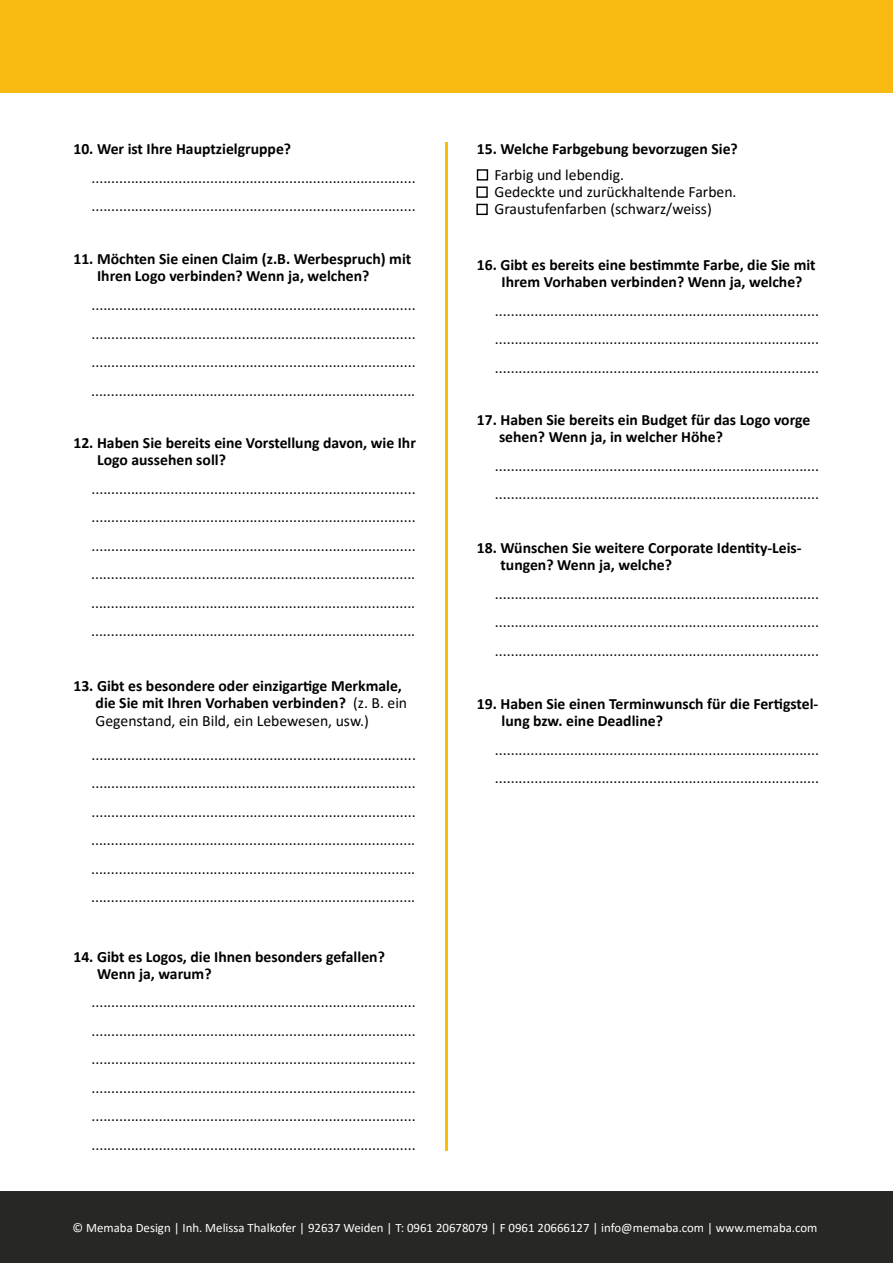
<style>
.page{position:relative;width:893px;height:1263px;background:#fff}
.page>*{position:absolute;margin:0;border:0;box-sizing:border-box;transform-origin:0 0}
.t1{font:15.75px/28.5px "Calibri";color:#000;text-align:justify}
.t2{font:700 15.75px/17.1px "Calibri";color:#000}
.t3{font:12.9px "Calibri";color:#fff}
.s1{font-weight:400}
</style>
<div class="page">
<div style="left:0;top:0;width:893px;height:92px;background:#f8ba10"></div>
<div style="left:0;top:1191px;width:893px;height:72px;background:#272723"></div>
<hr style="left:445px;top:143px;width:3px;height:1008px;background:#f9bf00">
<div style="left:477px;top:169px;width:11px;height:12px;border:1px solid #000"></div>
<div style="left:476px;top:186px;width:12px;height:12px;border:1px solid #000"></div>
<div style="left:476px;top:204px;width:12px;height:11px;border:1px solid #000"></div>
<p class="t2" style="left:73px;top:140px;width:219px">10. Wer ist Ihre Hauptzielgruppe?</p>
<p class="t1" style="left:91px;top:163px;width:326px">.................................................................................. ..................................................................................</p>
<p class="t2" style="left:97px;top:250px;width:316px;text-indent:-24px">11. Möchten Sie einen Claim (z.B. Werbespruch) mit<br>Ihren Logo verbinden? Wenn ja, welchen?</p>
<p class="t1" style="left:91px;top:290px;width:326px">.................................................................................. .................................................................................. .................................................................................. ..................................................................................</p>
<p class="t2" style="left:97px;top:434px;width:320px;text-indent:-24px">12. Haben Sie bereits eine Vorstellung davon, wie Ihr<br>Logo aussehen soll?</p>
<p class="t1" style="left:91px;top:474px;width:326px">.................................................................................. .................................................................................. .................................................................................. .................................................................................. .................................................................................. ..................................................................................</p>
<p class="t2" style="left:96px;top:677px;width:313px;text-indent:-22px">13. Gibt es besondere oder einzigartige Merkmale, die Sie mit Ihren Vorhaben verbinden? <span class="s1">(z. B. ein<br>Gegenstand, ein Bild, ein Lebewesen, usw.)</span></p>
<p class="t1" style="left:91px;top:740px;width:327px">.................................................................................. .................................................................................. .................................................................................. .................................................................................. .................................................................................. ..................................................................................</p>
<p class="t2" style="left:97px;top:947px;width:289px;text-indent:-24px">14. Gibt es Logos, die Ihnen besonders gefallen?<br>Wenn ja, warum?</p>
<p class="t1" style="left:91px;top:987px;width:326px">.................................................................................. .................................................................................. .................................................................................. .................................................................................. .................................................................................. ..................................................................................</p>
<p class="t2" style="left:477px;top:140px;width:263px">15. Welche Farbgebung bevorzugen Sie?</p>
<p class="t1" style="left:494px;top:166px;width:244px;line-height:17.1px;text-align:left">Farbig und lebendig.<br>Gedeckte und zurückhaltende Farben.<br>Graustufenfarben (schwarz/weiss)</p>
<p class="t2" style="left:502px;top:256px;width:316px;text-indent:-25px">16. Gibt es bereits eine bestimmte Farbe, die Sie mit<br>Ihrem Vorhaben verbinden? Wenn ja, welche?</p>
<p class="t1" style="left:495px;top:296px;width:326px">.................................................................................. .................................................................................. ..................................................................................</p>
<p class="t2" style="left:499px;top:411px;width:313px;text-indent:-22px">17. Haben Sie bereits ein Budget für das Logo vorge sehen? Wenn ja, in welcher Höhe?</p>
<p class="t1" style="left:495px;top:451px;width:326px">.................................................................................. ..................................................................................</p>
<p class="t2" style="left:500px;top:538px;width:303px;text-indent:-24px">18. Wünschen Sie weitere Corporate Identity-Leis&shy;tungen? Wenn ja, welche?</p>
<p class="t1" style="left:495px;top:579px;width:326px">.................................................................................. .................................................................................. ..................................................................................</p>
<p class="t2" style="left:502px;top:695px;width:318px;text-indent:-25px">19. Haben Sie einen Terminwunsch für die Fertigstel&shy;lung bzw. eine Deadline?</p>
<p class="t1" style="left:495px;top:735px;width:326px">.................................................................................. ..................................................................................</p>
<p class="t3" style="left:73px;top:1218px;width:746px">© Memaba Design | Inh. Melissa Thalkofer | 92637 Weiden | T: 0961 20678079 | F 0961 20666127 | info@memaba.com | www.memaba.com</p>
</div>
